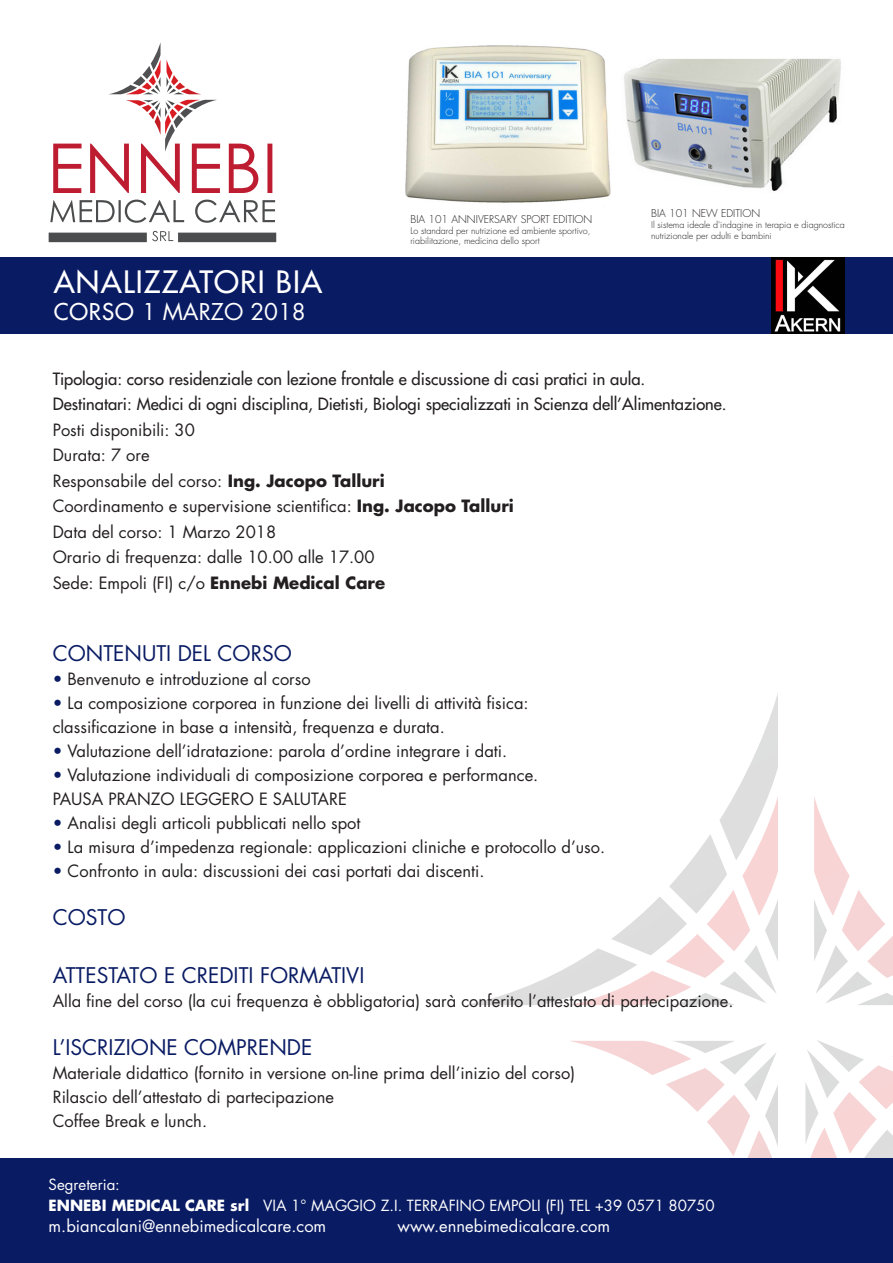
<style>
.page{position:relative;width:893px;height:1263px;background:#fff}
.page>*{position:absolute;margin:0;border:0;box-sizing:border-box;transform-origin:0 0}
.t1{font:30px "Futura";letter-spacing:.04em;color:#fff}
.t2{font:22.5px "Futura";color:#fff}
.t3{font:21px "Futura";color:#091b63}
.t4{font:16.5px "Futura";color:#231f20}
.t5{font:16.5px "Futura";color:#231f20}
.t6{font:16.5px "Futura";color:#fff}
.t7{font:15px "Futura";color:#fff}
.t8{font:300 10.5px "Futura";color:#231f20}
.t9{font:300 9px "Futura";color:#231f20}
.s1{font-style:inherit}
.s2{font-weight:700}
.s3{color:#091b63}
</style>
<div class="page">
<svg style="left:467px;top:693px;width:311px;height:312px"></svg>
<svg style="left:805px;top:1040px;width:88px;height:119px"></svg>
<svg style="left:814px;top:797px;width:79px;height:208px"></svg>
<svg style="left:569px;top:1041px;width:209px;height:118px"></svg>
<svg style="left:50px;top:200px;width:225px;height:23px"></svg>
<svg style="left:110px;top:42px;width:51px;height:52px"></svg>
<svg style="left:167px;top:61px;width:33px;height:33px"></svg>
<svg style="left:53px;top:100px;width:219px;height:93px"></svg>
<div style="left:49px;top:233px;width:98px;height:9px;background:#4b4c4d"></div>
<div style="left:178px;top:233px;width:98px;height:9px;background:#4b4c4d"></div>
<svg style="left:152px;top:231px;width:21px;height:10px"></svg>
<div style="left:0;top:257px;width:893px;height:77px;background:#091b63"></div>
<div style="left:0;top:1159px;width:893px;height:104px;background:#091b63"></div>
<img style="left:405px;top:45px;width:206px;height:158px">
<img style="left:624px;top:58px;width:217px;height:133px">
<img style="left:771px;top:257px;width:73px;height:77px">
<p class="t1" style="left:54px;top:263px;width:270px">ANALIZZATORI BIA</p>
<p class="t2" style="left:54px;top:297px;width:254px"><span class="s1">CORSO</span> 1 MARZO 2018</p>
<p class="t8" style="left:410px;top:212px;width:183px">BIA 101 ANNIVERSARY SPORT EDITION</p>
<p class="t9" style="left:410px;top:225px;width:181px">Lo standard per nutrizione ed ambiente sportivo,</p>
<p class="t9" style="left:410px;top:235px;width:131px">riabilitazione, medicina dello sport</p>
<p class="t8" style="left:651px;top:206px;width:111px">BIA 101 NEW EDITION</p>
<p class="t9" style="left:651px;top:219px;width:195px">Il sistema ideale d'indagine in terapia e diagnostica</p>
<p class="t9" style="left:651px;top:230px;width:122px">nutrizionale per adulti e bambini</p>
<p class="t5" style="left:53px;top:368px;width:594px">Tipologia: corso residenziale con lezione frontale e discussione di casi pratici in aula.</p>
<p class="t5" style="left:53px;top:393px;width:675px">Destinatari: Medici di ogni disciplina, Dietisti, Biologi specializzati in Scienza dell’Alimentazione.</p>
<p class="t4" style="left:53px;top:418px;width:144px">Posti disponibili: 30</p>
<p class="t4" style="left:53px;top:444px;width:98px">Durata: 7 ore</p>
<p class="t4" style="left:53px;top:469px;width:334px">Responsabile del corso: <span class="s2">Ing. Jacopo Talluri</span></p>
<p class="t4" style="left:53px;top:495px;width:463px">Coordinamento e supervisione scientifica: <span class="s2">Ing. Jacopo Talluri</span></p>
<p class="t4" style="left:53px;top:520px;width:225px">Data del corso: 1 Marzo 2018</p>
<p class="t4" style="left:53px;top:546px;width:323px">Orario di frequenza: dalle 10.00 alle 17.00</p>
<p class="t4" style="left:53px;top:571px;width:334px">Sede: Empoli (FI) c/o <span class="s2">Ennebi Medical Care</span></p>
<p class="t3" style="left:53px;top:638px;width:241px">CONTENUTI DEL CORSO</p>
<p class="t4" style="left:53px;top:667px;width:259px"><span class="s3">•</span> Benvenuto e introduzione al corso</p>
<p class="t4" style="left:53px;top:691px;width:477px"><span class="s3">•</span> La composizione corporea in funzione dei livelli di attività fisica:</p>
<p class="t4" style="left:53px;top:715px;width:394px">classificazione in base a intensità, frequenza e durata.</p>
<p class="t4" style="left:53px;top:739px;width:456px"><span class="s3">•</span> Valutazione dell’idratazione: parola d’ordine integrare i dati.</p>
<p class="t4" style="left:53px;top:763px;width:487px"><span class="s3">•</span> Valutazione individuali di composizione corporea e performance.</p>
<p class="t4" style="left:53px;top:787px;width:296px">PAUSA PRANZO LEGGERO E SALUTARE</p>
<p class="t4" style="left:53px;top:811px;width:309px"><span class="s3">•</span> Analisi degli articoli pubblicati nello spot</p>
<p class="t4" style="left:53px;top:835px;width:554px"><span class="s3">•</span> La misura d’impedenza regionale: applicazioni cliniche e protocollo d’uso.</p>
<p class="t4" style="left:53px;top:859px;width:433px"><span class="s3">•</span> Confronto in aula: discussioni dei casi portati dai discenti.</p>
<p class="t3" style="left:53px;top:902px;width:74px">COSTO</p>
<p class="t3" style="left:53px;top:961px;width:313px">ATTESTATO E CREDITI FORMATIVI</p>
<p class="t4" style="left:53px;top:990px;width:682px">Alla fine del corso (la cui frequenza è obbligatoria) sarà conferito l’attestato di partecipazione.</p>
<p class="t3" style="left:53px;top:1033px;width:261px">L’ISCRIZIONE COMPRENDE</p>
<p class="t4" style="left:53px;top:1062px;width:524px">Materiale didattico (fornito in versione on-line prima dell’inizio del corso)</p>
<p class="t4" style="left:53px;top:1086px;width:283px">Rilascio dell’attestato di partecipazione</p>
<p class="t4" style="left:53px;top:1110px;width:156px">Coffee Break e lunch.</p>
<p class="t7" style="left:49px;top:1174px;width:73px">Segreteria:</p>
<p class="t7" style="left:49px;top:1195px;width:668px"><span class="s2">ENNEBI MEDICAL CARE srl</span> VIA 1° MAGGIO Z.I. TERRAFINO EMPOLI (FI) TEL +39 0571 80750</p>
<p class="t6" style="left:49px;top:1214px;width:279px">m.biancalani@ennebimedicalcare.com</p>
<p class="t6" style="left:397px;top:1214px;width:214px">www.ennebimedicalcare.com</p>
</div>
